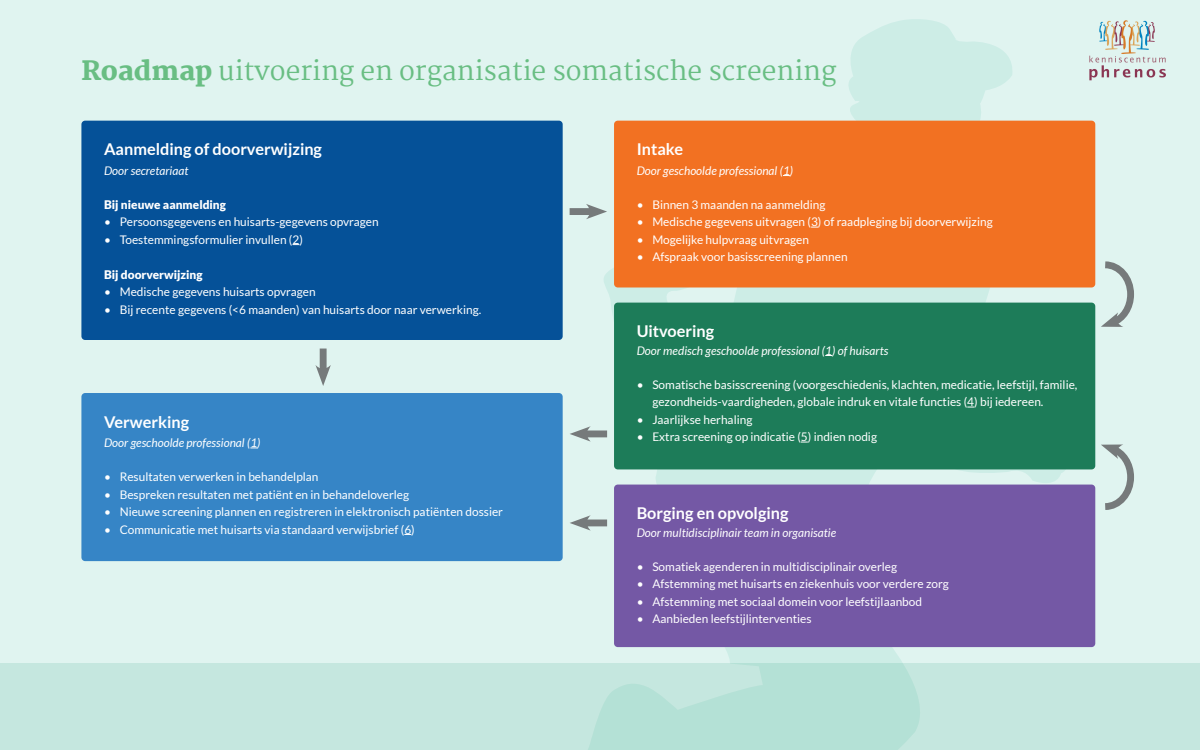
<style>
.page{position:relative;width:1200px;height:750px;background:#e0f4f0}
.page>*{position:absolute;margin:0;border:0;box-sizing:border-box;transform-origin:0 0}
.t1{font:26.25px "Martel";color:#69be83}
.t2{font:700 16.25px "Lato";color:#fff}
.t3{font:11.88px/17.5px "Lato";color:#fff}
.t4{font:italic 11.88px "Lato";color:#fff}
.t5{font:900 11.88px "Lato";color:#fff}
.s1{font-weight:800}
</style>
<div class="page">
<svg style="left:561px;top:19px;width:515px;height:645px"></svg>
<img style="left:1089px;top:20px;width:77px;height:61px">
<div style="left:0;top:664px;width:1200px;height:86px;background:linear-gradient(to right,#c4e7df,#bee5db)"></div>
<div style="left:81px;top:121px;width:482px;height:219px;background:#055198;border-radius:4px"></div>
<div style="left:614px;top:121px;width:481px;height:167px;background:#f27122;border-radius:4px"></div>
<div style="left:614px;top:303px;width:481px;height:166px;background:#1d7c59;border-radius:4px"></div>
<div style="left:614px;top:485px;width:481px;height:162px;background:#7458a5;border-radius:4px"></div>
<div style="left:81px;top:393px;width:482px;height:168px;background:#3685c6;border-radius:4px"></div>
<div style="left:320px;top:349px;width:7px;height:24px;background:#767a7b"></div>
<svg style="left:315px;top:365px;width:16px;height:21px"></svg>
<div style="left:570px;top:208px;width:25px;height:7px;background:#767a7b"></div>
<svg style="left:586px;top:204px;width:21px;height:15px"></svg>
<div style="left:582px;top:431px;width:25px;height:6px;background:#767a7b"></div>
<svg style="left:570px;top:426px;width:21px;height:16px"></svg>
<div style="left:582px;top:520px;width:25px;height:6px;background:#767a7b"></div>
<svg style="left:570px;top:515px;width:21px;height:16px"></svg>
<svg style="left:1101px;top:444px;width:33px;height:66px"></svg>
<svg style="left:1101px;top:261px;width:33px;height:66px"></svg>
<h1 class="t1" style="left:81px;top:55px;width:757px"><span class="s1">Roadmap</span> uitvoering en organisatie somatische screening</h1>
<h2 class="t2" style="left:104px;top:140px;width:219px">Aanmelding of doorverwijzing</h2>
<p class="t4" style="left:104px;top:164px;width:86px">Door secretariaat</p>
<p class="t5" style="left:104px;top:197px;width:123px">Bij nieuwe aanmelding</p>
<p class="t3" style="left:104px;top:213px;width:276px">• Persoonsgegevens en huisarts-gegevens opvragen</p>
<p class="t3" style="left:104px;top:231px;width:200px">• Toestemmingsformulier invullen (2)</p>
<p class="t5" style="left:104px;top:267px;width:100px">Bij doorverwijzing</p>
<p class="t3" style="left:104px;top:283px;width:213px">• Medische gegevens huisarts opvragen</p>
<p class="t3" style="left:104px;top:301px;width:379px">• Bij recente gegevens (&lt;6 maanden) van huisarts door naar verwerking.</p>
<h2 class="t2" style="left:104px;top:412px;width:86px">Verwerking</h2>
<p class="t4" style="left:104px;top:436px;width:158px">Door geschoolde professional (1)</p>
<p class="t3" style="left:104px;top:468px;width:216px">• Resultaten verwerken in behandelplan</p>
<p class="t3" style="left:104px;top:486px;width:307px">• Bespreken resultaten met patiënt en in behandeloverleg</p>
<p class="t3" style="left:104px;top:503px;width:400px">• Nieuwe screening plannen en registreren in elektronisch patiënten dossier</p>
<p class="t3" style="left:104px;top:521px;width:312px">• Communicatie met huisarts via standaard verwijsbrief (6)</p>
<h2 class="t2" style="left:637px;top:140px;width:48px">Intake</h2>
<p class="t4" style="left:637px;top:164px;width:158px">Door geschoolde professional (1)</p>
<p class="t3" style="left:637px;top:196px;width:190px">• Binnen 3 maanden na aanmelding</p>
<p class="t3" style="left:637px;top:213px;width:358px">• Medische gegevens uitvragen (3) of raadpleging bij doorverwijzing</p>
<p class="t3" style="left:637px;top:231px;width:174px">• Mogelijke hulpvraag uitvragen</p>
<p class="t3" style="left:637px;top:248px;width:212px">• Afspraak voor basisscreening plannen</p>
<h2 class="t2" style="left:637px;top:322px;width:79px">Uitvoering</h2>
<p class="t4" style="left:637px;top:344px;width:253px">Door medisch geschoolde professional (1) of huisarts</p>
<p class="t3" style="left:652px;top:376px;width:427px;text-indent:-16px">• Somatische basisscreening (voorgeschiedenis, klachten, medicatie, leefstijl, familie, gezondheids-vaardigheden, globale indruk en vitale functies (4) bij iedereen.</p>
<p class="t3" style="left:637px;top:411px;width:117px">• Jaarlijkse herhaling</p>
<p class="t3" style="left:637px;top:428px;width:242px">• Extra screening op indicatie (5) indien nodig</p>
<h2 class="t2" style="left:637px;top:504px;width:153px">Borging en opvolging</h2>
<p class="t4" style="left:637px;top:526px;width:201px">Door multidisciplinair team in organisatie</p>
<p class="t3" style="left:637px;top:558px;width:262px">• Somatiek agenderen in multidisciplinair overleg</p>
<p class="t3" style="left:637px;top:575px;width:314px">• Afstemming met huisarts en ziekenhuis voor verdere zorg</p>
<p class="t3" style="left:637px;top:593px;width:287px">• Afstemming met sociaal domein voor leefstijlaanbod</p>
<p class="t3" style="left:637px;top:610px;width:176px">• Aanbieden leefstijlinterventies</p>
</div>
